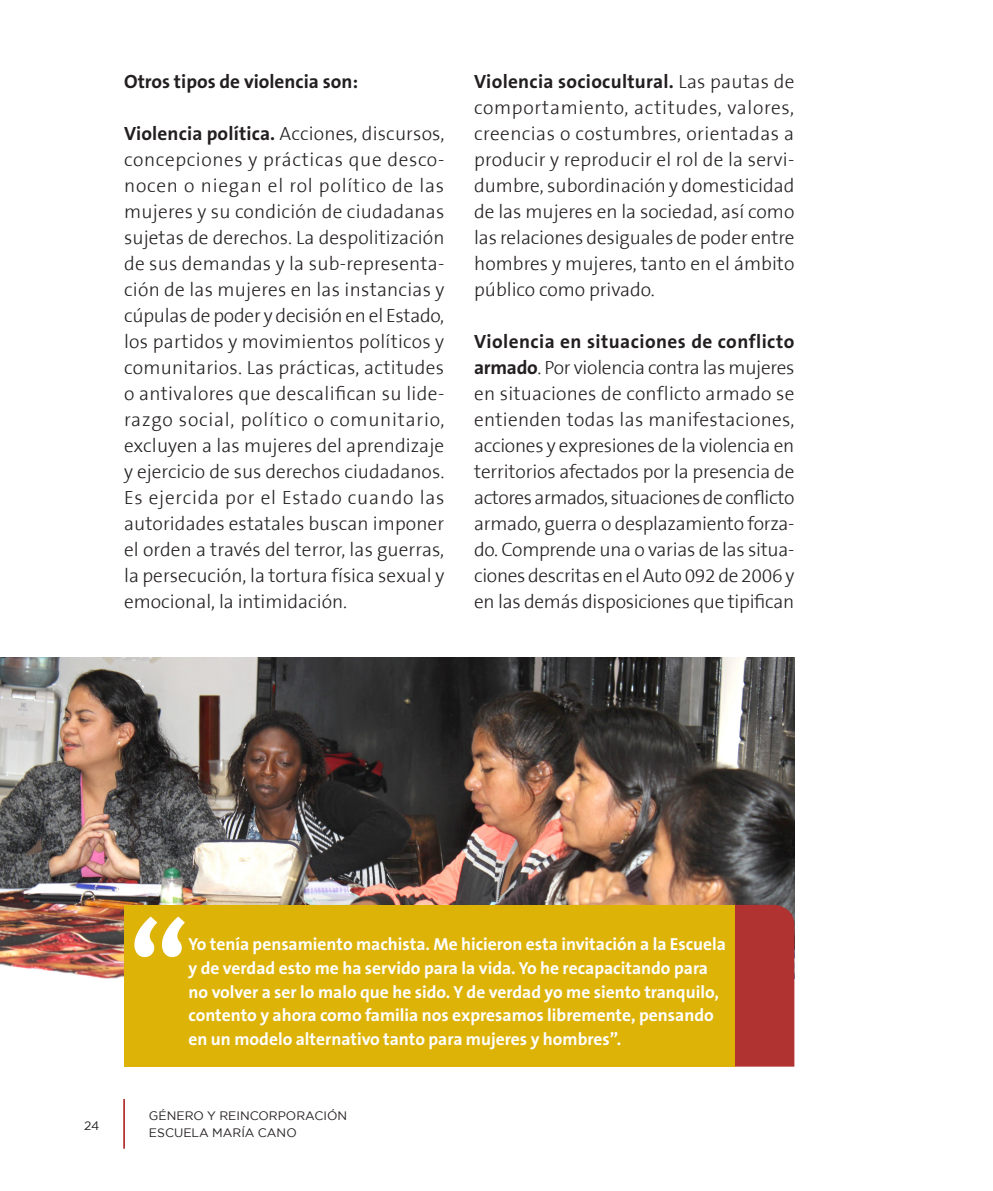
<style>
.page{position:relative;width:993px;height:1191px;background:#fff}
.page>*{position:absolute;margin:0;border:0;box-sizing:border-box;transform-origin:0 0}
.t1{font:700 126px "The Sans B7";color:#fff}
.Txt{font:300 19.25px/25.9px "The Sans B3";color:#231f20;text-align:justify}
.Txt-2{font:700 19.25px "The Sans B7";color:#231f20}
.t2{font:700 17.5px/23.6px "The Sans B7";color:#fff}
.t3{font:12.25px/16.4px "Gotham";color:#231f20}
.s1{font-family:"The Sans B7";font-weight:700}
</style>
<div class="page">
<hr style="left:123px;top:1099px;width:2px;height:49px;background:#b03231">
<img style="left:0;top:657px;width:794px;height:321px">
<div style="left:124px;top:905px;width:610px;height:161px;background:#deb308"></div>
<div style="left:734px;top:905px;width:60px;height:161px;background:#b03231"></div>
<p class="Txt-2" style="left:124px;top:72px;width:235px">Otros tipos de violencia son:</p>
<p class="Txt" style="left:124px;top:122px;width:322px"><span class="s1">Violencia política.</span> Acciones, discursos, concepciones y prácticas que desco&shy;nocen o niegan el rol político de las mujeres y su condición de ciudadanas sujetas de derechos. La despolitización de sus demandas y la sub-representa&shy;ción de las mujeres en las instancias y cúpulas de poder y decisión en el Estado, los partidos y movimientos políticos y comunitarios. Las prácticas, actitudes o antivalores que descalifican su lide&shy;razgo social, político o comunitario, excluyen a las mujeres del aprendizaje y ejercicio de sus derechos ciudadanos.<br>Es ejercida por el Estado cuando las autoridades estatales buscan imponer el orden a través del terror, las guerras, la persecución, la tortura física sexual y emocional, la intimidación.</p>
<p class="Txt" style="left:474px;top:70px;width:322px"><span class="s1">Violencia sociocultural.</span> Las pautas de comportamiento, actitudes, valores, creencias o costumbres, orientadas a producir y reproducir el rol de la servi&shy;dumbre, subordinación y domesticidad de las mujeres en la sociedad, así como las relaciones desiguales de poder entre hombres y mujeres, tanto en el ámbito público como privado.</p>
<p class="Txt" style="left:474px;top:330px;width:322px"><span class="s1">Violencia en situaciones de conflicto armado</span>. Por violencia contra las mujeres en situaciones de conflicto armado se entienden todas las manifestaciones, acciones y expresiones de la violencia en territorios afectados por la presencia de actores armados, situaciones de conflicto armado, guerra o desplazamiento forza&shy;do. Comprende una o varias de las situa&shy;ciones descritas en el Auto 092 de 2006 y en las demás disposiciones que tipifican</p>
<p class="t3" style="left:84px;top:1116px;width:17px">24</p>
<p class="t1" style="left:128px;top:903px;width:63px">“</p>
<p class="t2" style="left:188px;top:933px;width:538px">Yo tenía pensamiento machista. Me hicieron esta invitación a la Escuela y de verdad esto me ha servido para la vida. Yo he recapacitando para no volver a ser lo malo que he sido. Y de verdad yo me siento tranquilo, contento y ahora como familia nos expresamos libremente, pensando en un modelo alternativo tanto para mujeres y hombres”.</p>
<p class="t3" style="left:149px;top:1107px;width:200px">GÉNERO Y REINCORPORACIÓN<br>ESCUELA MARÍA CANO</p>
</div>
